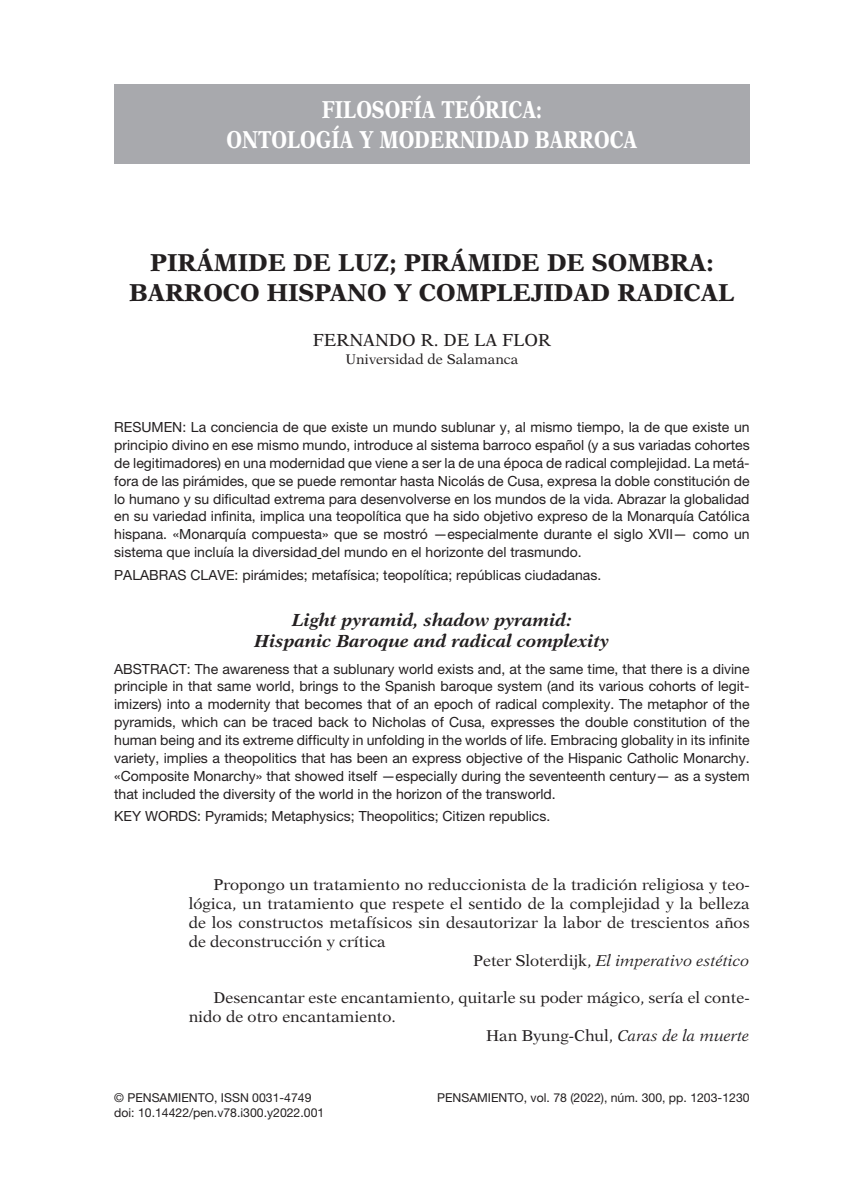
<style>
.page{position:relative;width:844px;height:1191px;background:#fff}
.page>*{position:absolute;margin:0;border:0;box-sizing:border-box;transform-origin:0 0}
.Título_Capítulo{font:700 24.5px "New Aster";color:#231f20}
.Primer_Párrafo{font:700 24.5px/29.4px "New Aster";color:#fff;text-align:center;scale:.8 1}
.Título_Inglés{font:italic 700 17.5px "New Aster";color:#231f20}
.Autor{font:17.5px "New Aster";color:#231f20}
.Sangrados{font:15.75px/18.9px "New Aster";color:#231f20;text-align:justify}
.Sangrados-2{font:italic 15.75px "New Aster";color:#231f20}
.Abstract{font:14px/17.8px "Helvetica Neue LT Pro";color:#231f20;text-align:justify}
.Resumen{font:14px/17.8px "Helvetica Neue LT Pro";color:#231f20;text-align:justify}
.Palabras_Clave{font:14px "Helvetica Neue LT Pro";color:#231f20}
.Key_Words{font:14px "Helvetica Neue LT Pro";color:#231f20}
.Cargo{font:14px "New Aster";color:#231f20}
.t1{font:12.25px "Helvetica Neue LT Pro";color:#231f20}
.s1{font-style:normal}
</style>
<div class="page">
<div style="left:114px;top:84px;width:635px;height:79px;background:#a8a9ad"></div>
<p class="Primer_Párrafo" style="left:226px;top:95px;width:515px">FILOSOFÍA TEÓRICA:<br>ONTOLOGÍA Y MODERNIDAD BARROCA</p>
<p class="Título_Capítulo" style="left:150px;top:248px;width:564px">PIRÁMIDE DE LUZ; PIRÁMIDE DE SOMBRA:</p>
<p class="Título_Capítulo" style="left:129px;top:277px;width:606px">BARROCO HISPANO Y COMPLEJIDAD RADICAL</p>
<p class="Autor" style="left:313px;top:330px;width:240px">FERNANDO R. DE LA FLOR</p>
<p class="Cargo" style="left:345px;top:351px;width:174px">Universidad de Salamanca</p>
<p class="Resumen" style="left:114px;top:418px;width:637px">RESUMEN: La conciencia de que existe un mundo sublunar y, al mismo tiempo, la de que existe un principio divino en ese mismo mundo, introduce al sistema barroco español (y a sus variadas cohortes de legitimadores) en una modernidad que viene a ser la de una época de radical complejidad. La metá&shy;fora de las pirámides, que se puede remontar hasta Nicolás de Cusa, expresa la doble constitución de lo humano y su dificultad extrema para desenvolverse en los mundos de la vida. Abrazar la globalidad en su variedad infinita, implica una teopolítica que ha sido objetivo expreso de la Monarquía Católica hispana. «Monarquía compuesta» que se mostró —especialmente durante el siglo XVII— como un sistema que incluía la diversidad del mundo en el horizonte del trasmundo.</p>
<p class="Palabras_Clave" style="left:114px;top:566px;width:488px">PALABRAS CLAVE: pirámides; metafísica; teopolítica; repúblicas ciudadanas.</p>
<p class="Título_Inglés" style="left:292px;top:609px;width:281px">Light pyramid, shadow pyramid:</p>
<p class="Título_Inglés" style="left:254px;top:630px;width:356px">Hispanic Baroque and radical complexity</p>
<p class="Abstract" style="left:114px;top:659px;width:637px">ABSTRACT: The awareness that a sublunary world exists and, at the same time, that there is a divine principle in that same world, brings to the Spanish baroque system (and its various cohorts of legit&shy;imizers) into a modernity that becomes that of an epoch of radical complexity. The metaphor of the pyramids, which can be traced back to Nicholas of Cusa, expresses the double constitution of the human being and its extreme difficulty in unfolding in the worlds of life. Embracing globality in its infinite variety, implies a theopolitics that has been an express objective of the Hispanic Catholic Monarchy. «Composite Monarchy» that showed itself —especially during the seventeenth century— as a system that included the diversity of the world in the horizon of the transworld.</p>
<p class="Key_Words" style="left:114px;top:808px;width:437px">KEY WORDS: Pyramids; Metaphysics; Theopolitics; Citizen republics.</p>
<p class="Sangrados" style="left:189px;top:875px;width:562px;text-indent:25px">Propongo un tratamiento no reduccionista de la tradición religiosa y teo&shy;lógica, un tratamiento que respete el sentido de la complejidad y la belleza de los constructos metafísicos sin desautorizar la labor de trescientos años de deconstrucción y crítica</p>
<p class="Sangrados-2" style="left:473px;top:951px;width:278px"><span class="s1">Peter Sloterdijk,</span> El imperativo estético</p>
<p class="Sangrados" style="left:189px;top:988px;width:562px;text-indent:25px">Desencantar este encantamiento, quitarle su poder mágico, sería el conte&shy;nido de otro encantamiento.</p>
<p class="Sangrados-2" style="left:486px;top:1026px;width:265px"><span class="s1">Han Byung-Chul,</span> Caras de la muerte</p>
<p class="t1" style="left:114px;top:1090px;width:199px">© PENSAMIENTO, ISSN 0031-4749</p>
<p class="t1" style="left:437px;top:1090px;width:314px">PENSAMIENTO, vol. 78 (2022), núm. 300, pp. 1203-1230</p>
<p class="t1" style="left:114px;top:1105px;width:211px">doi: 10.14422/pen.v78.i300.y2022.001</p>
</div>
